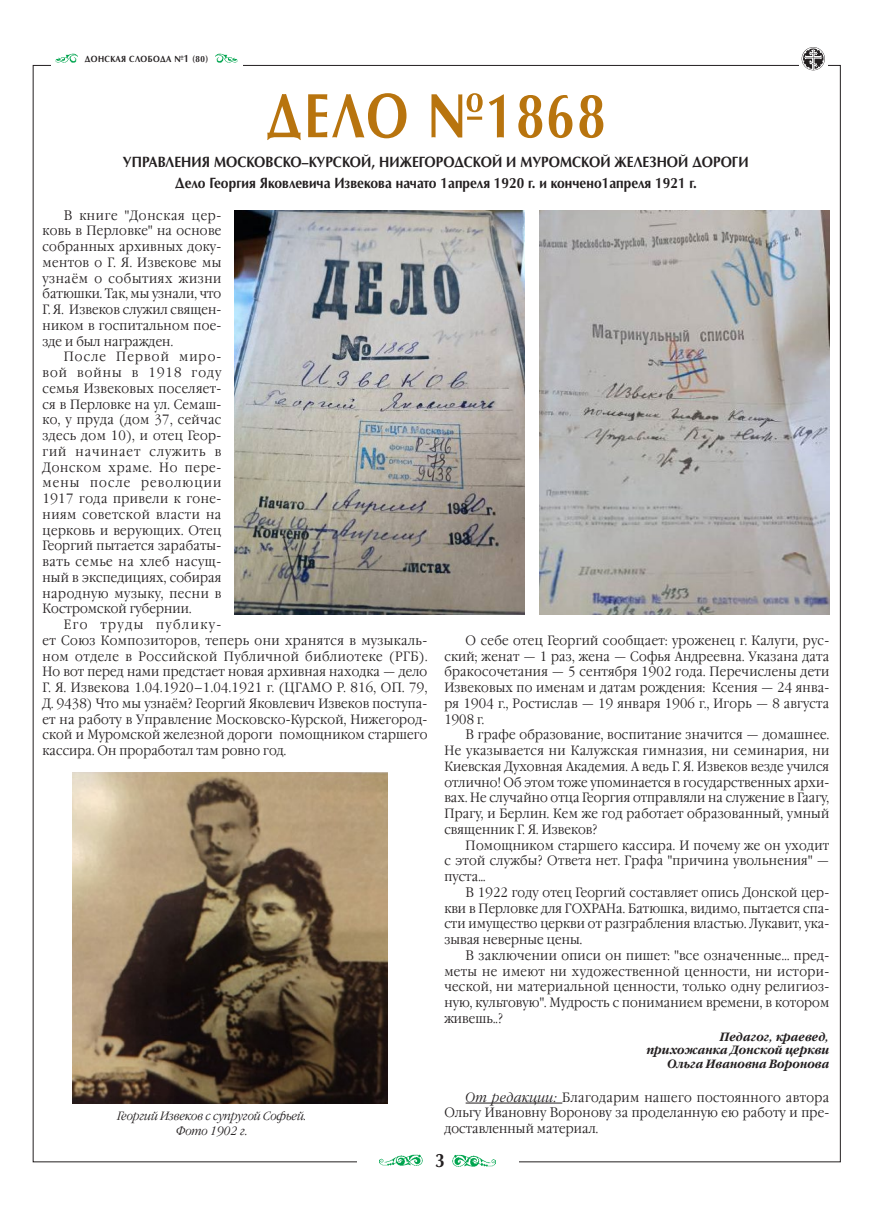
<style>
.page{position:relative;width:893px;height:1229px;background:#fff}
.page>*{position:absolute;margin:0;border:0;box-sizing:border-box;transform-origin:0 0}
.t1{font:700 63px "AG Opus";letter-spacing:.05em;color:#b8740e;scale:.8 1}
.t2{font:700 19.5px "AG Opus";color:#231f20;scale:.9 1}
.t3{font:700 15px "AG Opus";letter-spacing:.005em;color:#231f20;scale:.9 1}
.t4{font:300 13.5px/15.8px "Garamond C";letter-spacing:.015em;color:#231f20;text-align:justify;scale:.9 1}
.t5{font:italic 700 12px/13.5px "Garamond C";letter-spacing:.015em;color:#231f20;text-align:right;scale:.9 1}
.t6{font:italic 300 12px/15px "Garamond C";letter-spacing:-.005em;color:#231f20;text-align:center;scale:.9 1}
.t7{font:700 9px "AG Opus";letter-spacing:.055em;color:#231f20;scale:.9 1}
.s1{font-size:10.5px}
.s2{font-weight:400;font-style:italic}
</style>
<div class="page">
<svg style="left:802px;top:47px;width:23px;height:23px"></svg>
<img style="left:56px;top:53px;width:22px;height:10px">
<img style="left:216px;top:53px;width:22px;height:10px">
<img style="left:379px;top:1154px;width:43px;height:12px">
<img style="left:452px;top:1154px;width:44px;height:12px">
<hr style="left:466px;top:1103px;width:96px;height:1px;background:#231f20">
<img style="left:234px;top:210px;width:291px;height:404px">
<img style="left:539px;top:210px;width:290px;height:404px">
<img style="left:73px;top:772px;width:315px;height:331px">
<p class="t7" style="left:85px;top:54px;width:139px">ДОНСКАЯ СЛОБОДА №<span class="s1">1</span> (80)</p>
<h1 class="t1" style="left:266px;top:79px;width:425px">Дело №1868</h1>
<p class="t3" style="left:123px;top:153px;width:68px">Управления</p>
<p class="t3" style="left:214px;top:153px;width:25px">Московско</p>
<p class="t3" style="left:302px;top:153px;width:28px">ñКурской</p>
<p class="t3" style="left:372px;top:153px;width:71px">, Нижегородской</p>
<p class="t3" style="left:506px;top:153px;width:41px">и Муромской</p>
<p class="t3" style="left:615px;top:153px;width:59px">железной</p>
<p class="t3" style="left:692px;top:153px;width:12px">доро</p>
<p class="t3" style="left:732px;top:153px;width:17px">ги</p>
<p class="t3" style="left:175px;top:174px;width:581px">Дело Георгия Яковлевича Извекова начато 1апреля 1920 г. и кончено1апреля 1921 г.</p>
<p class="t4" style="left:43px;top:208px;width:200px;text-indent:21px">В книге "Донская цер&shy;ковь в Перловке" на основе собранных архивных доку&shy;ментов о Г. Я. Извекове мы узнаём о событиях жизни батюшки. Так, мы узнали, что Г. Я. Извеков служил священ&shy;ником в госпитальном пое&shy;зде и был награжден.</p>
<p class="t4" style="left:43px;top:349px;width:200px;text-indent:21px">После Первой миро&shy;вой войны в 1918 году семья Извековых поселяет&shy;ся в Перловке на ул. Семаш&shy;ко, у пруда (дом 37, сейчас здесь дом 10), и отец Геор&shy;гий начинает служить в Донском храме. Но пере&shy;мены после революции 1917 года привели к гоне&shy;ниям советской власти на церковь и верующих. Отец Георгий пытается зарабаты&shy;вать семье на хлеб насущ&shy;ный в экспедициях, собирая народную музыку, песни в Костромской губернии.</p>
<p class="t4" style="left:43px;top:617px;width:429px;text-align:left;text-indent:21px">Его труды публику-<br>ет Союз Композиторов, теперь они хранятся в музыкаль&shy;ном отделе в Российской Публичной библиотеке (РГБ).<br>Но вот перед нами предстает новая архивная находка — дело Г. Я. Извекова 1.04.1920–1.04.1921 г. (ЦГАМО Р. 816, ОП. 79, Д. 9438) Что мы узнаём? Георгий Яковлевич Извеков поступа&shy;ет на работу в Управление Московско-Курской, Нижегород&shy;ской и Муромской железной дороги помощником старшего кассира. Он проработал там ровно год.</p>
<p class="t6" style="left:117px;top:1109px;width:210px">Георгий Извеков с супругой Софьей.<br>Фото 1902 г.</p>
<p class="t4" style="left:444px;top:633px;width:429px;text-indent:21px">О себе отец Георгий сообщает: уроженец г. Калуги, рус&shy;ский; женат — 1 раз, жена — Софья Андреевна. Указана дата бракосочетания — 5 сентября 1902 года. Перечислены дети Извековых по именам и датам рождения: Ксения — 24 янва&shy;ря 1904 г., Ростислав — 19 января 1906 г., Игорь — 8 августа 1908 г.</p>
<p class="t4" style="left:444px;top:727px;width:429px;text-indent:21px">В графе образование, воспитание значится — домашнее.<br>Не указывается ни Калужская гимназия, ни семинария, ни Киевская Духовная Академия. А ведь Г. Я. Извеков везде учился отлично! Об этом тоже упоминается в государственных архи&shy;вах. Не случайно отца Георгия отправляли на служение в Гаагу, Прагу, и Берлин. Кем же год работает образованный, умный священник Г. Я. Извеков?</p>
<p class="t4" style="left:444px;top:838px;width:429px;text-indent:21px">Помощником старшего кассира. И почему же он уходит с этой службы? Ответа нет. Графа "причина увольнения" — пуста...</p>
<p class="t4" style="left:444px;top:885px;width:429px;text-indent:21px">В 1922 году отец Георгий составляет опись Донской цер&shy;кви в Перловке для ГОХРАНа. Батюшка, видимо, пытается спа&shy;сти имущество церкви от разграбления властью. Лукавит, ука&shy;зывая неверные цены.</p>
<p class="t4" style="left:444px;top:948px;width:429px;text-indent:21px">В заключении описи он пишет: "все означенные... пред&shy;меты не имеют ни художественной ценности, ни истори&shy;ческой, ни материальной ценности, только одну религиоз&shy;ную, культовую". Мудрость с пониманием времени, в котором живешь.. ?</p>
<p class="t5" style="left:646px;top:1031px;width:205px">Педагог, краевед, прихожанка Донской церкви<br>Ольга Ивановна Воронова</p>
<p class="t4" style="left:444px;top:1090px;width:429px;text-indent:21px"><span class="s2">От редакции:</span> Благодарим нашего постоянного автора Ольгу Ивановну Воронову за проделанную ею работу и пре&shy;доставленный материал.</p>
<h2 class="t2" style="left:435px;top:1149px;width:12px">3</h2>
</div>
